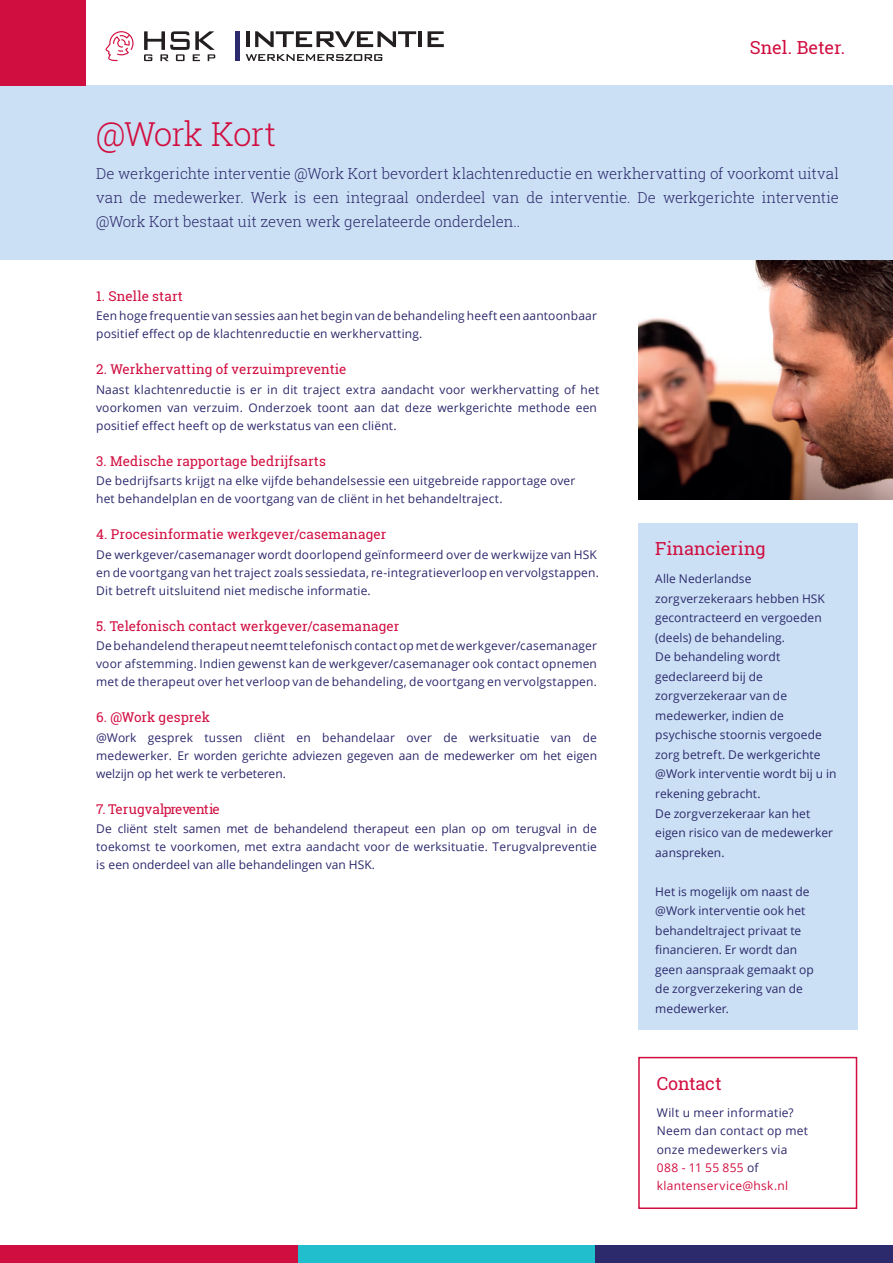
<style>
.page{position:relative;width:893px;height:1263px;background:#fff}
.page>*{position:absolute;margin:0;border:0;box-sizing:border-box;transform-origin:0 0}
.t1{font:300 33px "Roboto Slab";letter-spacing:-.03em;color:#d10e40}
.t2{font:18px "Roboto Slab";letter-spacing:-.005em;color:#d10e40}
.t3{font:300 15px/24px "Roboto Slab";letter-spacing:-.01em;color:#2c296c;text-align:justify}
.t4{font:13.5px "Roboto Slab";letter-spacing:.005em;color:#d10e40}
.t5{font:12px/19.5px "Open Sans";letter-spacing:.015em;color:#2c296c}
.t6{font:12px/18px "Open Sans";letter-spacing:.025em;color:#d10e40}
.s1{color:#2c296c}
</style>
<div class="page">
<img style="left:638px;top:259px;width:255px;height:240px">
<div style="left:0;top:85px;width:893px;height:174px;background:#cbe0f4"></div>
<div style="left:638px;top:1057px;width:219px;height:152px;border:2px solid #d10e40"></div>
<div style="left:0;top:0;width:85px;height:85px;background:#d10e40"></div>
<div style="left:0;top:1246px;width:298px;height:17px;background:#d10e40"></div>
<div style="left:298px;top:1246px;width:297px;height:17px;background:#21bece"></div>
<div style="left:595px;top:1246px;width:298px;height:17px;background:#2c296c"></div>
<hr style="left:236px;top:31px;width:3px;height:30px;background:#2c296c">
<svg style="left:246px;top:54px;width:136px;height:7px"></svg>
<hr style="left:246px;top:31px;width:4px;height:16px;background:#231f20">
<svg style="left:255px;top:31px;width:161px;height:16px"></svg>
<hr style="left:418px;top:31px;width:4px;height:16px;background:#231f20">
<svg style="left:428px;top:31px;width:16px;height:16px"></svg>
<svg style="left:105px;top:31px;width:29px;height:30px"></svg>
<svg style="left:144px;top:31px;width:71px;height:30px"></svg>
<div style="left:638px;top:523px;width:219px;height:506px;background:#cbe0f4"></div>
<h1 class="t1" style="left:96px;top:112px;width:182px">@Work Kort</h1>
<h2 class="t2" style="left:750px;top:35px;width:97px">Snel. Beter.</h2>
<p class="t3" style="left:96px;top:162px;width:744px">De werkgerichte interventie @Work Kort bevordert klachtenreductie en werkhervatting of voorkomt uitval van de medewerker. Werk is een integraal onderdeel van de interventie. De werkgerichte interventie @Work Kort bestaat uit zeven werk gerelateerde onderdelen..</p>
<p class="t4" style="left:96px;top:287px;width:88px">1. Snelle start</p>
<p class="t5" style="left:96px;top:307px;width:502px;line-height:18px">Een hoge frequentie van sessies aan het begin van de behandeling heeft een aantoonbaar positief effect op de klachtenreductie en werkhervatting.</p>
<p class="t4" style="left:96px;top:360px;width:252px">2. Werkhervatting of verzuimpreventie</p>
<p class="t5" style="left:96px;top:380px;width:505px;line-height:18px">Naast klachtenreductie is er in dit traject extra aandacht voor werkhervatting of het voorkomen van verzuim. Onderzoek toont aan dat deze werkgerichte methode een positief effect heeft op de werkstatus van een cliënt.</p>
<p class="t4" style="left:96px;top:452px;width:231px">3. Medische rapportage bedrijfsarts</p>
<p class="t5" style="left:96px;top:472px;width:481px;line-height:18px">De bedrijfsarts krijgt na elke vijfde behandelsessie een uitgebreide rapportage over het behandelplan en de voortgang van de cliënt in het behandeltraject.</p>
<p class="t4" style="left:96px;top:525px;width:292px">4. Procesinformatie werkgever/casemanager</p>
<p class="t5" style="left:96px;top:545px;width:504px;line-height:18px">De werkgever/casemanager wordt doorlopend geïnformeerd over de werkwijze van HSK en de voortgang van het traject zoals sessiedata, re-integratieverloop en vervolgstappen.<br>Dit betreft uitsluitend niet medische informatie.</p>
<p class="t4" style="left:96px;top:617px;width:305px">5. Telefonisch contact werkgever/casemanager</p>
<p class="t5" style="left:96px;top:637px;width:502px;line-height:18px;text-align:justify">Debehandelendtherapeut neemt telefonischcontact opmet de werkgever/casemanager voor afstemming. Indien gewenst kan de werkgever/casemanager ook contact opnemen met de therapeut over het verloop van de behandeling, de voortgang en vervolgstappen.</p>
<p class="t4" style="left:96px;top:708px;width:115px">6. @Work gesprek</p>
<p class="t5" style="left:96px;top:728px;width:502px;line-height:18px;text-align:justify">@Work gesprek tussen cliënt en behandelaar over de werksituatie van de medewerker. Er worden gerichte adviezen gegeven aan de medewerker om het eigen welzijn op het werk te verbeteren.</p>
<p class="t4" style="left:96px;top:800px;width:125px">7. Terugvalpreventie</p>
<p class="t5" style="left:96px;top:820px;width:502px;line-height:18px;text-align:justify">De cliënt stelt samen met de behandelend therapeut een plan op om terugval in de toekomst te voorkomen, met extra aandacht voor de werksituatie. Terugvalpreventie is een onderdeel van alle behandelingen van HSK.</p>
<h2 class="t2" style="left:655px;top:536px;width:112px">Financiering</h2>
<p class="t5" style="left:655px;top:569px;width:183px">Alle Nederlandse zorgverzekeraars hebben HSK gecontracteerd en vergoeden (deels) de behandeling.<br>De behandeling wordt gedeclareerd bij de zorgverzekeraar van de medewerker, indien de psychische stoornis vergoede zorg betreft. De werkgerichte @Work interventie wordt bij u in rekening gebracht.<br>De zorgverzekeraar kan het eigen risico van de medewerker aanspreken.</p>
<p class="t5" style="left:655px;top:881px;width:160px">Het is mogelijk om naast de @Work interventie ook het behandeltraject privaat te financieren. Er wordt dan geen aanspraak gemaakt op de zorgverzekering van de medewerker.</p>
<h2 class="t2" style="left:657px;top:1071px;width:66px">Contact</h2>
<p class="t5" style="left:657px;top:1103px;width:153px;line-height:18px">Wilt u meer informatie?<br>Neem dan contact op met</p>
<p class="t6" style="left:657px;top:1141px;width:133px"><span class="s1">onze medewerkers via<br></span>088 - 11 55 855 <span class="s1">of </span>klantenservice@hsk.nl</p>
</div>
